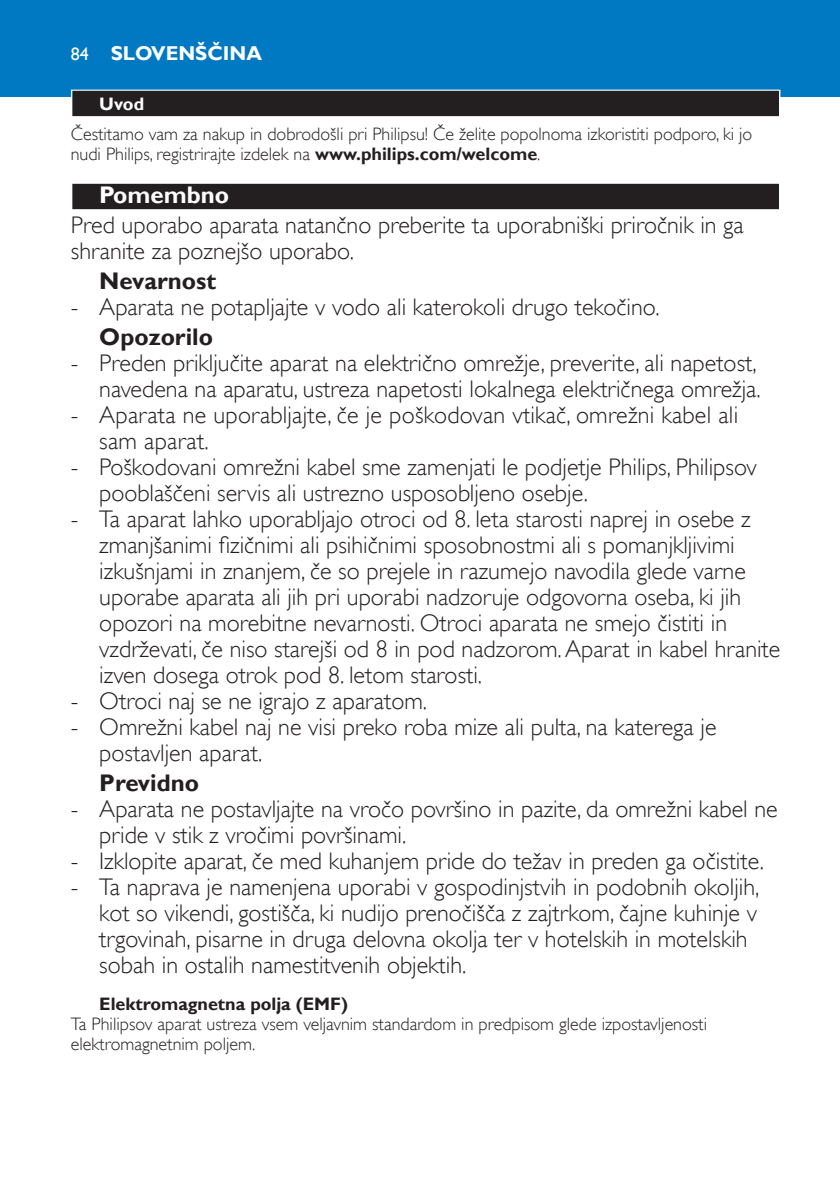
<style>
.page{position:relative;width:840px;height:1191px;background:#fff}
.page>*{position:absolute;margin:0;border:0;box-sizing:border-box;transform-origin:0 0}
.t1{font:24px/26px "Gill Sans Alt One WGL Light";color:#231f20}
.t2{font:700 24px "Gill Sans Alt One WGL";color:#231f20}
.t3{font:700 24px "Gill Sans Alt One WGL";color:#fff}
.t4{font:700 20px "Gill Sans Alt One WGL";color:#fff}
.t5{font:18px/20px "Gill Sans Alt One WGL Light";color:#231f20}
.t6{font:700 18px "Gill Sans Alt One WGL";color:#231f20}
.t7{font:700 18px "Gill Sans Alt One WGL";color:#fff}
.t8{font:18px "Gill Sans Alt One WGL";color:#fff}
.s1{font-family:"Gill Sans Alt One WGL";font-weight:700}
</style>
<div class="page">
<div style="left:0;top:0;width:839px;height:96px;background:#0079c2"></div>
<div style="left:71px;top:90px;width:709px;height:28px;background:#e4e3e3"></div>
<div style="left:72px;top:91px;width:706px;height:25px;background:#231f20"></div>
<div style="left:71px;top:183px;width:709px;height:28px;background:#dadada"></div>
<div style="left:72px;top:184px;width:706px;height:25px;background:#231f20"></div>
<p class="t8" style="left:71px;top:42px;width:19px">84</p>
<p class="t4" style="left:111px;top:40px;width:153px">SLOVENŠČINA</p>
<p class="t7" style="left:99px;top:92px;width:46px">Uvod</p>
<p class="t5" style="left:71px;top:124px;width:682px">Čestitamo vam za nakup in dobrodošli pri Philipsu! Če želite popolnoma izkoristiti podporo, ki jo nudi Philips, registrirajte izdelek na <span class="s1">www.philips.com/welcome</span>.</p>
<p class="t3" style="left:99px;top:179px;width:131px">Pomembno</p>
<p class="t1" style="left:71px;top:212px;width:674px">Pred uporabo aparata natančno preberite ta uporabniški priročnik in ga shranite za poznejšo uporabo.</p>
<p class="t2" style="left:99px;top:264px;width:118px">Nevarnost</p>
<p class="t1" style="left:71px;top:294px;width:590px">- Aparata ne potapljajte v vodo ali katerokoli drugo tekočino.</p>
<p class="t2" style="left:99px;top:320px;width:115px">Opozorilo</p>
<p class="t1" style="left:71px;top:350px;width:691px;text-align:right">- Preden priključite aparat na električno omrežje, preverite, ali napetost, navedena na aparatu, ustreza napetosti lokalnega električnega omrežja.</p>
<p class="t1" style="left:99px;top:402px;width:640px;text-indent:-28px">- Aparata ne uporabljajte, če je poškodovan vtikač, omrežni kabel ali sam aparat.</p>
<p class="t1" style="left:99px;top:454px;width:658px;text-indent:-28px">- Poškodovani omrežni kabel sme zamenjati le podjetje Philips, Philipsov pooblaščeni servis ali ustrezno usposobljeno osebje.</p>
<p class="t1" style="left:99px;top:506px;width:682px;text-indent:-28px">- Ta aparat lahko uporabljajo otroci od 8. leta starosti naprej in osebe z zmanjšanimi fizičnimi ali psihičnimi sposobnostmi ali s pomanjkljivimi izkušnjami in znanjem, če so prejele in razumejo navodila glede varne uporabe aparata ali jih pri uporabi nadzoruje odgovorna oseba, ki jih opozori na morebitne nevarnosti. Otroci aparata ne smejo čistiti in vzdrževati, če niso starejši od 8 in pod nadzorom. Aparat in kabel hranite izven dosega otrok pod 8. letom starosti.</p>
<p class="t1" style="left:71px;top:688px;width:357px">- Otroci naj se ne igrajo z aparatom.</p>
<p class="t1" style="left:99px;top:714px;width:618px;text-indent:-28px">- Omrežni kabel naj ne visi preko roba mize ali pulta, na katerega je postavljen aparat.</p>
<p class="t2" style="left:99px;top:766px;width:101px">Previdno</p>
<p class="t1" style="left:99px;top:796px;width:679px;text-indent:-28px">- Aparata ne postavljajte na vročo površino in pazite, da omrežni kabel ne pride v stik z vročimi površinami.</p>
<p class="t1" style="left:71px;top:848px;width:694px">- Izklopite aparat, če med kuhanjem pride do težav in preden ga očistite.</p>
<p class="t1" style="left:99px;top:874px;width:661px;text-indent:-28px">- Ta naprava je namenjena uporabi v gospodinjstvih in podobnih okoljih, kot so vikendi, gostišča, ki nudijo prenočišča z zajtrkom, čajne kuhinje v trgovinah, pisarne in druga delovna okolja ter v hotelskih in motelskih sobah in ostalih namestitvenih objektih.</p>
<p class="t6" style="left:99px;top:992px;width:250px">Elektromagnetna polja (EMF)</p>
<p class="t5" style="left:71px;top:1014px;width:637px">Ta Philipsov aparat ustreza vsem veljavnim standardom in predpisom glede izpostavljenosti elektromagnetnim poljem.</p>
</div>
